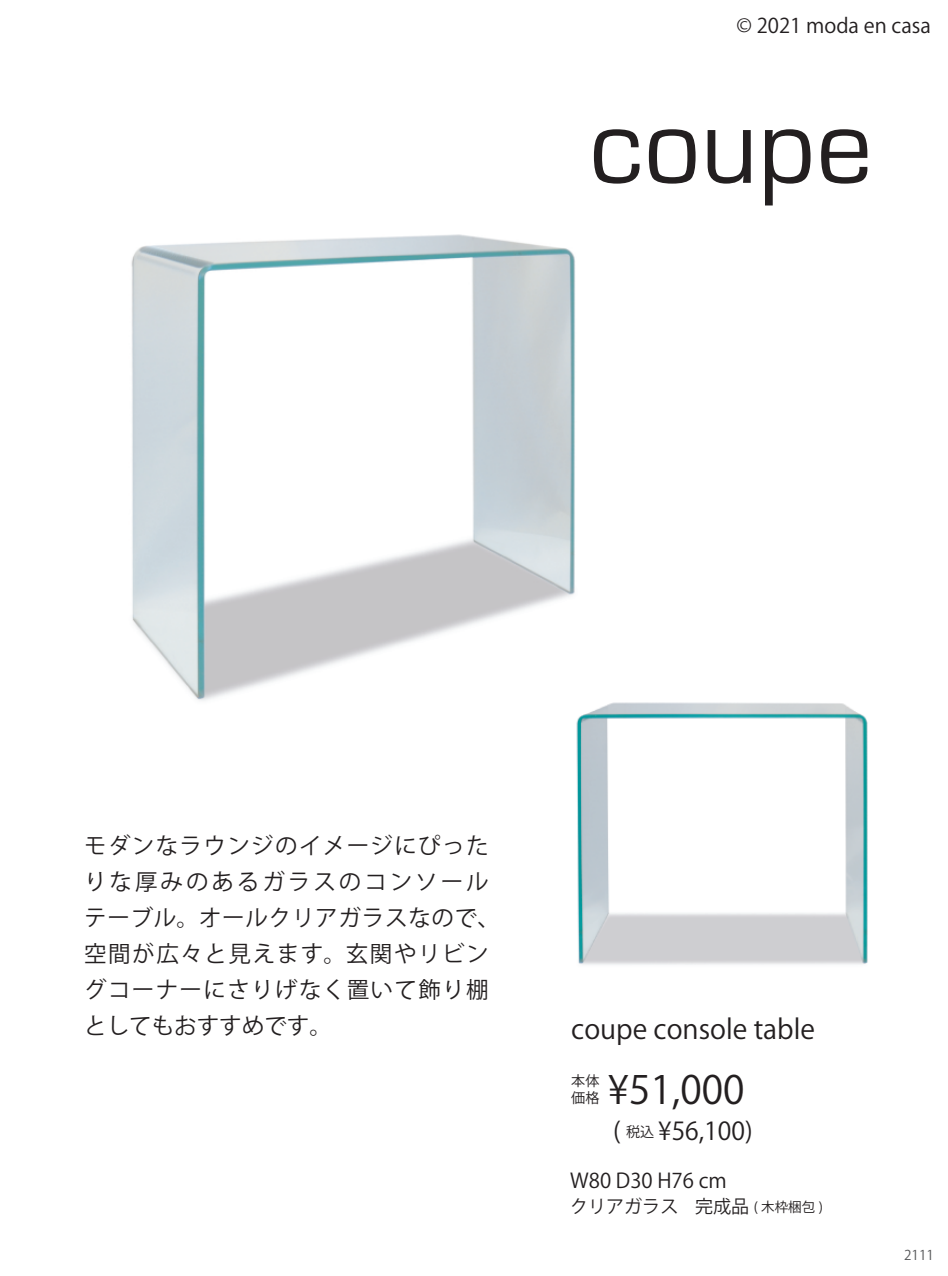
<style>
.page{position:relative;width:948px;height:1276px;background:#fff}
.page>*{position:absolute;margin:0;border:0;box-sizing:border-box;transform-origin:0 0}
.t1{font:112.95px "Eurostile";color:#231f20}
.t2{font:38.7px "Koz Go Pro";color:#231f20}
.t3{font:27px "Koz Go Pro";color:#231f20}
.t4{font:24.53px "Koz Go Pro";color:#231f20}
.t5{font:22.5px/36px "Koz Go Pro";letter-spacing:.06em;color:#231f20}
.t6{font:20.25px "Koz Go Pro";color:#231f20}
.t7{font:18px "Koz Go Pro";color:#231f20}
.t8{font:14.17px/16.9px "Koz Go Pro";color:#231f20}
.t9{font:13.5px "Koz Go Pro";color:#57585a}
.s1{font-size:14.17px}
.s2{font-size:13.5px}
</style>
<div class="page">
<img style="left:131px;top:234px;width:737px;height:731px">
<p class="t6" style="left:736px;top:12px;width:196px">© 2021 moda en casa</p>
<h1 class="t1" style="left:588px;top:85px;width:285px">coupe</h1>
<p class="t5" style="left:84px;top:828px;width:417px">モダンなラウンジのイメージにぴったりな厚みのあるガラスのコンソールテーブル。オールクリアガラスなので、空間が広々と見えます。玄関やリビングコーナーにさりげなく置いて飾り棚としてもおすすめです。</p>
<p class="t3" style="left:571px;top:1012px;width:245px">coupe console table</p>
<p class="t8" style="left:571px;top:1072px;width:30px">本体価格</p>
<h2 class="t2" style="left:607px;top:1065px;width:138px">¥51,000</h2>
<p class="t4" style="left:613px;top:1115px;width:141px">( <span class="s1">税込</span> ¥56,100)</p>
<p class="t6" style="left:570px;top:1167px;width:158px">W80 D30 H76 cm</p>
<p class="t7" style="left:570px;top:1195px;width:254px">クリアガラス 完成品 <span class="s2">( 木枠梱包 )</span></p>
<p class="t9" style="left:903px;top:1246px;width:31px">2111</p>
</div>
